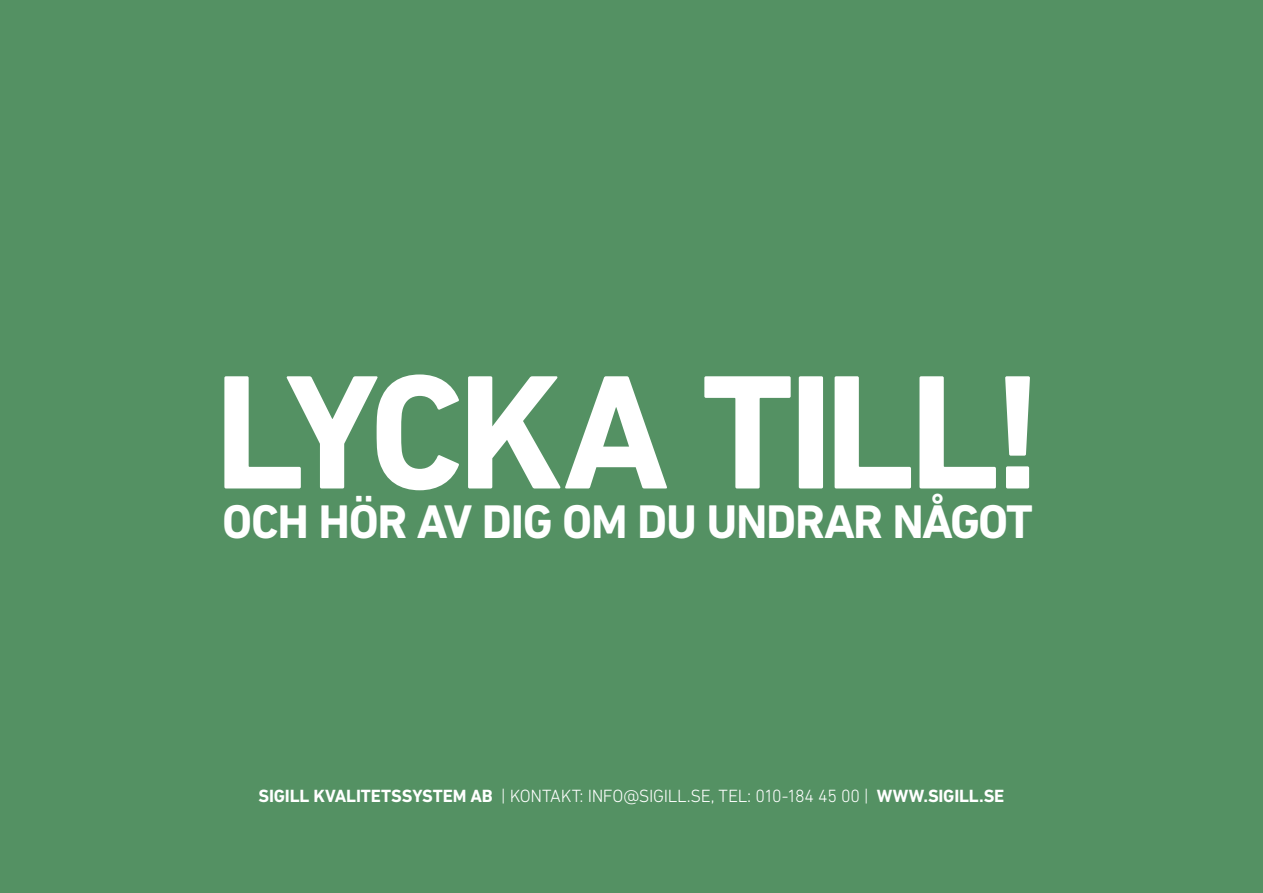
<style>
.page{position:relative;width:1263px;height:893px;background:#549163}
.page>*{position:absolute;margin:0;border:0;box-sizing:border-box;transform-origin:0 0}
.Header_kapitel_vit{font:700 165px "DIN Next LT Pro";letter-spacing:-.04em;color:#fff}
.Header_kapitel_vit-2{font:700 48px "DIN Next LT Pro";letter-spacing:-.025em;color:#fff}
.t1{font:300 18px "DIN Next LT Pro";letter-spacing:-.025em;color:#fff}
.s1{font-weight:700}
</style>
<div class="page">
<p class="Header_kapitel_vit" style="left:214px;top:336px;width:831px">LYCKA TILL!</p>
<p class="Header_kapitel_vit-2" style="left:222px;top:494px;width:812px">OCH HÖR AV DIG OM DU UNDRAR NÅGOT</p>
<p class="t1" style="left:259px;top:786px;width:747px"><span class="s1">SIGILL KVALITETSSYSTEM AB</span> | KONTAKT: INFO@SIGILL.SE, TEL: 010-184 45 00 | <span class="s1">WWW.SIGILL.SE</span></p>
</div>
